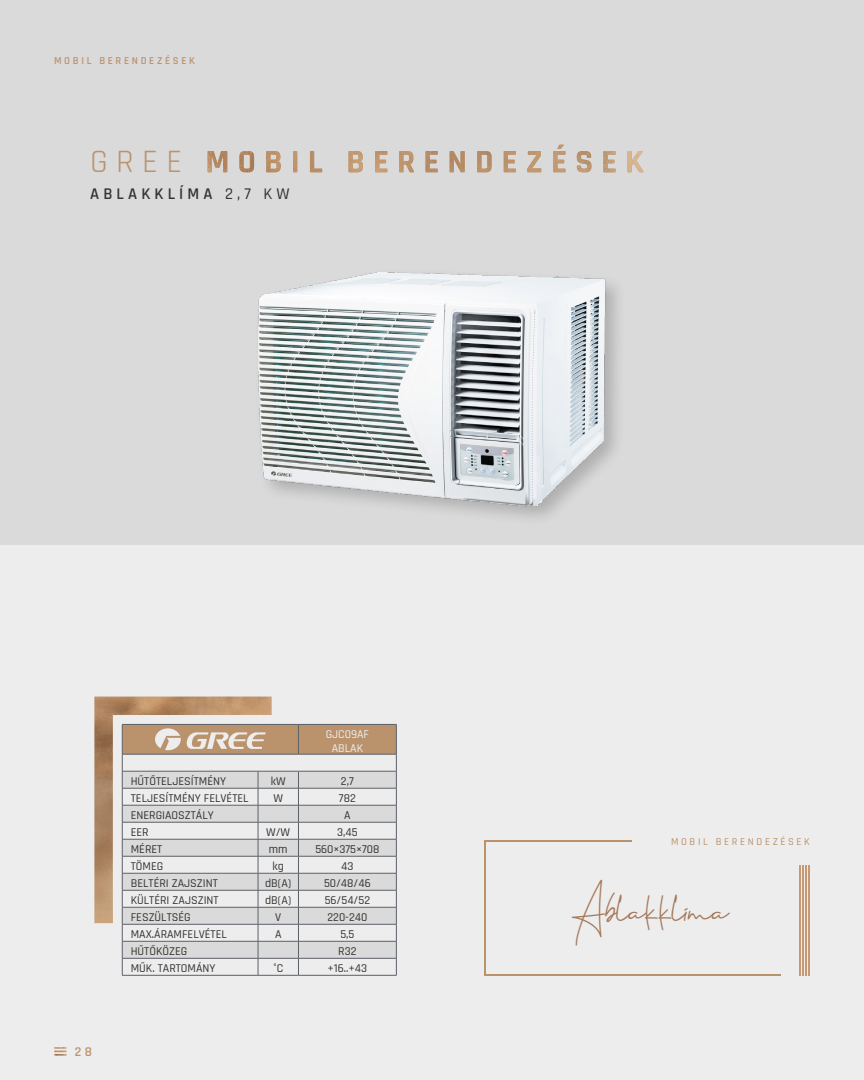
<style>
.page{position:relative;width:864px;height:1080px;background:#fff}
.page>*{position:absolute;margin:0;border:0;box-sizing:border-box;transform-origin:0 0}
.t1{font:33px "Rajdhani";color:#ba926c}
.t2{font:30.6px "Cervanttis";color:#a47758}
.t3{font:600 16.5px "Rajdhani";letter-spacing:.25em;color:#333332}
.t4{font:600 13.5px "Rajdhani";color:#ba926c}
.t5{font:500 12px "Rajdhani";color:#333332}
.t6{font:500 12px "Rajdhani";color:#ededed}
.t7{font:600 10.65px "Rajdhani";letter-spacing:.25em;color:#ba926c}
.t8{font:500 10.5px "Rajdhani";letter-spacing:.25em;color:#ba926c}
.s1{font-weight:500}
</style>
<div class="page">
<div style="left:0;top:0;width:863px;height:1080px;background:#dadada"></div>
<div style="left:0;top:546px;width:863px;height:534px;background:#ededed"></div>
<img style="left:94px;top:697px;width:177px;height:226px">
<hr style="left:122px;top:975px;width:136px;height:1px;background:#5c6168">
<hr style="left:258px;top:975px;width:40px;height:1px;background:#5c6168">
<hr style="left:298px;top:975px;width:98px;height:1px;background:#5c6168">
<svg style="left:122px;top:724px;width:275px;height:251px"></svg>
<div style="left:253px;top:267px;width:373px;height:260px;background:#000;opacity:.2"></div>
<img style="left:253px;top:272px;width:365px;height:235px">
<svg style="left:207px;top:151px;width:285px;height:21px"></svg>
<img style="left:503px;top:145px;width:140px;height:27px">
<hr style="left:799px;top:865px;width:1px;height:111px;background:#c79874">
<hr style="left:484px;top:841px;width:147px;height:1px;background:#ba926c">
<hr style="left:484px;top:975px;width:296px;height:1px;background:#ba926c">
<hr style="left:805px;top:865px;width:1px;height:111px;background:#c79874">
<hr style="left:802px;top:865px;width:1px;height:111px;background:#c79874">
<hr style="left:808px;top:865px;width:1px;height:111px;background:#c79874">
<hr style="left:484px;top:841px;width:1px;height:135px;background:#ba926c">
<svg style="left:54px;top:1047px;width:13px;height:9px"></svg>
<p class="t7" style="left:54px;top:54px;width:142px">MOBIL BERENDEZÉSEK</p>
<p class="t1" style="left:90px;top:143px;width:93px">GREE</p>
<p class="t3" style="left:90px;top:184px;width:201px">ABLAKKLÍMA <span class="s1">2,7 KW</span></p>
<p class="t4" style="left:75px;top:1043px;width:19px">28</p>
<p class="t6" style="left:325px;top:727px;width:45px">GJC09AF</p>
<p class="t6" style="left:331px;top:741px;width:33px">ABLAK</p>
<p class="t5" style="left:131px;top:774px;width:97px">HŰTŐTELJESÍTMÉNY</p>
<p class="t5" style="left:271px;top:774px;width:16px">kW</p>
<p class="t5" style="left:341px;top:774px;width:14px">2,7</p>
<p class="t5" style="left:131px;top:792px;width:119px">TELJESÍTMÉNY FELVÉTEL</p>
<p class="t5" style="left:273px;top:792px;width:11px">W</p>
<p class="t5" style="left:339px;top:792px;width:18px">782</p>
<p class="t5" style="left:131px;top:809px;width:85px">ENERGIAOSZTÁLY</p>
<p class="t5" style="left:344px;top:809px;width:8px">A</p>
<p class="t5" style="left:131px;top:826px;width:19px">EER</p>
<p class="t5" style="left:266px;top:826px;width:25px">W/W</p>
<p class="t5" style="left:337px;top:826px;width:22px">3,45</p>
<p class="t5" style="left:131px;top:843px;width:33px">MÉRET</p>
<p class="t5" style="left:269px;top:843px;width:20px">mm</p>
<p class="t5" style="left:315px;top:843px;width:66px">560×375×708</p>
<p class="t5" style="left:131px;top:860px;width:34px">TÖMEG</p>
<p class="t5" style="left:272px;top:860px;width:13px">kg</p>
<p class="t5" style="left:341px;top:860px;width:14px">43</p>
<p class="t5" style="left:131px;top:877px;width:89px">BELTÉRI ZAJSZINT</p>
<p class="t5" style="left:265px;top:877px;width:28px">dB(A)</p>
<p class="t5" style="left:324px;top:877px;width:48px">50/48/46</p>
<p class="t5" style="left:131px;top:894px;width:89px">KÜLTÉRI ZAJSZINT</p>
<p class="t5" style="left:265px;top:894px;width:28px">dB(A)</p>
<p class="t5" style="left:324px;top:894px;width:47px">56/54/52</p>
<p class="t5" style="left:131px;top:911px;width:61px">FESZÜLTSÉG</p>
<p class="t5" style="left:275px;top:911px;width:8px">V</p>
<p class="t5" style="left:327px;top:911px;width:41px">220-240</p>
<p class="t5" style="left:131px;top:928px;width:98px">MAX.ÁRAMFELVÉTEL</p>
<p class="t5" style="left:275px;top:928px;width:8px">A</p>
<p class="t5" style="left:340px;top:928px;width:16px">5,5</p>
<p class="t5" style="left:131px;top:945px;width:58px">HŰTŐKÖZEG</p>
<p class="t5" style="left:338px;top:945px;width:20px">R32</p>
<p class="t5" style="left:131px;top:962px;width:86px">MŰK. TARTOMÁNY</p>
<p class="t5" style="left:273px;top:962px;width:12px">°C</p>
<p class="t5" style="left:327px;top:962px;width:41px">+16..+43</p>
<p class="t8" style="left:670px;top:836px;width:140px">MOBIL BERENDEZÉSEK</p>
<p class="t2" style="left:576px;top:892px;width:154px">Ablakklíma</p>
</div>
